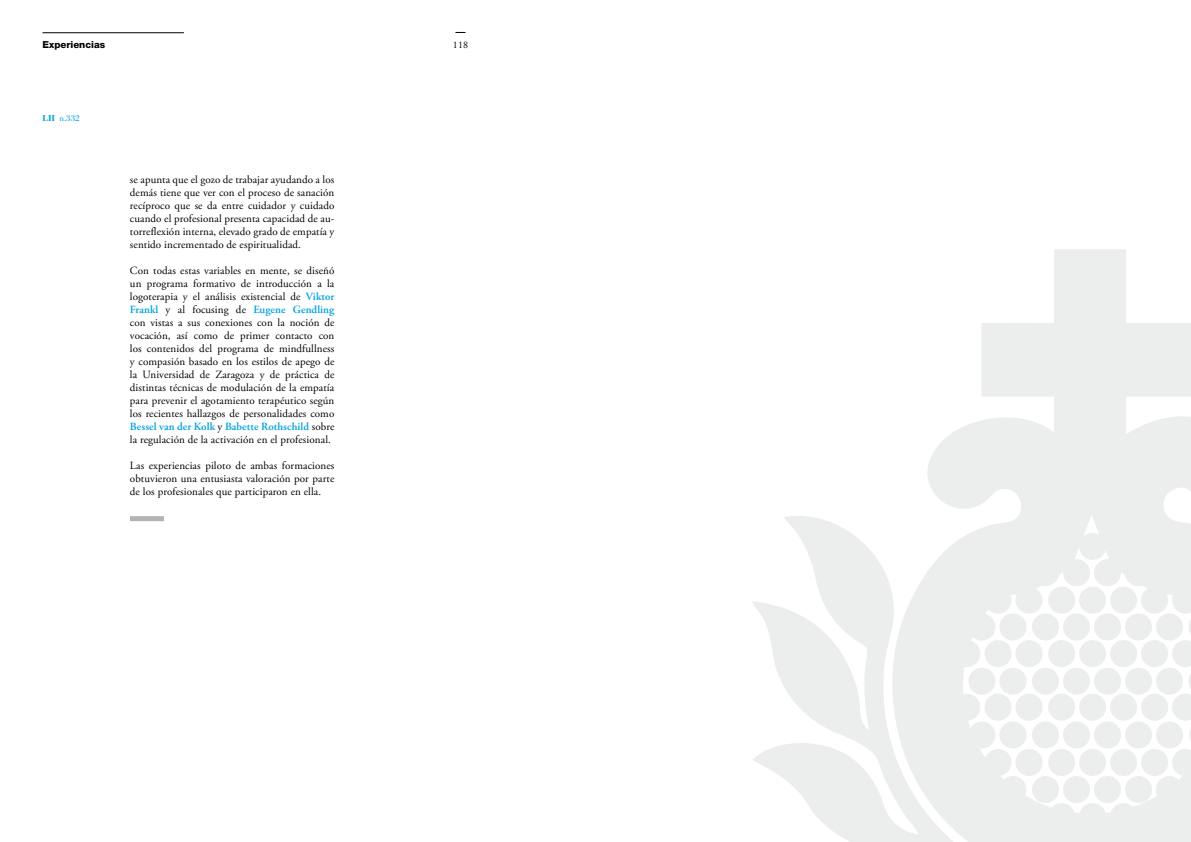
<style>
.page{position:relative;width:1191px;height:842px;background:#fff}
.page>*{position:absolute;margin:0;border:0;box-sizing:border-box;transform-origin:0 0}
.t1{font:11px/13px "Adobe Garamond Pro";letter-spacing:.01em;color:#000;text-align:justify}
.t2{font:10px "Adobe Garamond Pro";color:#000}
.t3{font:800 9.7px "Helvetica Neue LT Std";color:#000}
.t4{font:9px "Bodoni Std";color:#00a3de}
.s1{font-weight:700}
.s2{font-weight:600;color:#00a3de}
</style>
<div class="page">
<hr style="left:43px;top:33px;width:141px;height:1px;background:#000">
<svg style="left:752px;top:516px;width:139px;height:326px;fill:#eceded"></svg>
<svg style="left:891px;top:249px;width:300px;height:593px;fill:#eceded"></svg>
<div style="left:130px;top:516px;width:34px;height:5px;background:#b4b3b4"></div>
<p class="t3" style="left:43px;top:39px;width:64px">Experiencias</p>
<p class="t2" style="left:453px;top:39px;width:17px">118</p>
<p class="t4" style="left:43px;top:113px;width:39px"><span class="s1">LH</span> n.332</p>
<p class="t1" style="left:130px;top:173px;width:206px">se apunta que el gozo de trabajar ayudando a los demás tiene que ver con el proceso de sanación recíproco que se da entre cuidador y cuidado cuando el profesional presenta capacidad de au&shy;torreflexión interna, elevado grado de empatía y sentido incrementado de espiritualidad.</p>
<p class="t1" style="left:130px;top:264px;width:206px">Con todas estas variables en mente, se diseñó un programa formativo de introducción a la logoterapia y el análisis existencial de <span class="s2">Viktor Frankl</span> y al focusing de <span class="s2">Eugene Gendling </span>con vistas a sus conexiones con la noción de vocación, así como de primer contacto con los contenidos del programa de mindfullness y compasión basado en los estilos de apego de la Universidad de Zaragoza y de práctica de distintas técnicas de modulación de la empatía para prevenir el agotamiento terapéutico según los recientes hallazgos de personalidades como <span class="s2">Bessel van der Kolk</span> y <span class="s2">Babette Rothschild</span> sobre la regulación de la activación en el profesional.</p>
<p class="t1" style="left:130px;top:459px;width:206px">Las experiencias piloto de ambas formaciones obtuvieron una entusiasta valoración por parte de los profesionales que participaron en ella.</p>
</div>
